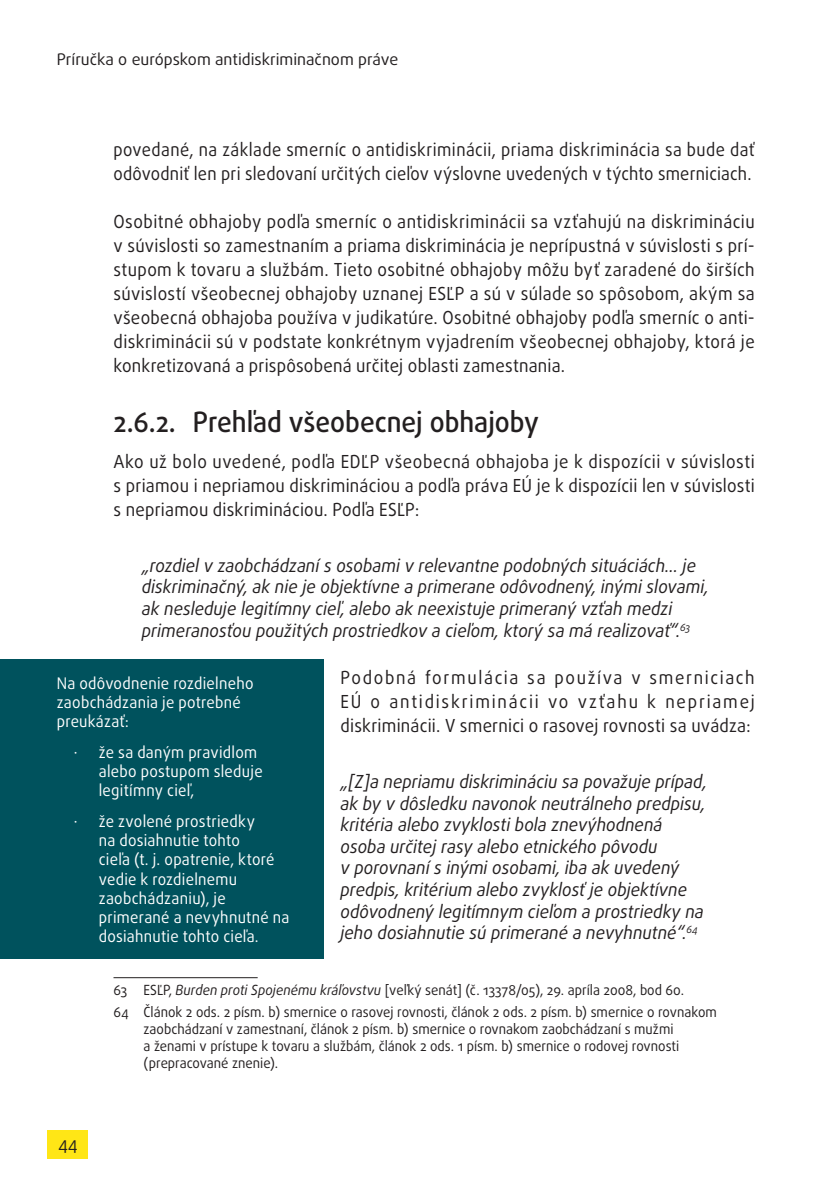
<style>
.page{position:relative;width:840px;height:1191px;background:#fff}
.page>*{position:absolute;margin:0;border:0;box-sizing:border-box;transform-origin:0 0}
.h3_-_subheader{font:500 28px "Daxline Pro";color:#231f20;scale:.94 1}
.body{font:18px/24px "Daxline Pro";letter-spacing:.015em;color:#231f20;text-align:justify;scale:.94 1}
.quotes{font:italic 18px/21.6px "Daxline Pro";color:#231f20;scale:.94 1}
.body-2{font:18px/24px "Daxline Pro";letter-spacing:.015em;color:#231f20;scale:.92 1}
.Exemples_bullet{font:16px/19.2px "Daxline Pro";letter-spacing:.02em;color:#fff;scale:.94 1}
.opinion_box{font:16px/19.2px "Daxline Pro";letter-spacing:.02em;color:#fff;scale:.94 1}
.t1{font:16px "Daxline Pro";color:#231f20}
.footnote{font:14px/17px "Daxline Pro";color:#231f20;scale:.94 1}
.s1{font-style:italic}
</style>
<div class="page">
<div style="left:48px;top:1130px;width:40px;height:29px;background:#ffe616"></div>
<hr style="left:113px;top:977px;width:144px;height:1px;background:#231f20">
<div style="left:0;top:659px;width:323px;height:300px;background:#00525d"></div>
<p class="t1" style="left:57px;top:49px;width:343px">Príručka o európskom antidiskriminačnom práve</p>
<p class="body-2" style="left:113px;top:138px;width:698px">povedané, na základe smerníc o antidiskriminácii, priama diskriminácia sa bude dať odôvodniť len pri sledovaní určitých cieľov výslovne uvedených v týchto smerniciach.</p>
<p class="body" style="left:113px;top:210px;width:683px">Osobitné obhajoby podľa smerníc o antidiskriminácii sa vzťahujú na diskrimináciu v súvislosti so zamestnaním a priama diskriminácia je neprípustná v súvislosti s prí‑ stupom k tovaru a službám. Tieto osobitné obhajoby môžu byť zaradené do širších súvislostí všeobecnej obhajoby uznanej ESĽP a sú v súlade so spôsobom, akým sa všeobecná obhajoba používa v judikatúre. Osobitné obhajoby podľa smerníc o anti‑ diskriminácii sú v podstate konkrétnym vyjadrením všeobecnej obhajoby, ktorá je konkretizovaná a prispôsobená určitej oblasti zamestnania.</p>
<p class="h3_-_subheader" style="left:113px;top:403px;width:454px">2.6.2. Prehľad všeobecnej obhajoby</p>
<p class="body" style="left:113px;top:450px;width:683px">Ako už bolo uvedené, podľa EDĽP všeobecná obhajoba je k dispozícii v súvislosti s priamou i nepriamou diskrimináciou a podľa práva EÚ je k dispozícii len v súvislosti s nepriamou diskrimináciou. Podľa ESĽP:</p>
<p class="quotes" style="left:142px;top:554px;width:604px">„rozdiel v zaobchádzaní s osobami v relevantne podobných situáciách… je diskriminačný, ak nie je objektívne a primerane odôvodnený, inými slovami, ak nesleduje legitímny cieľ, alebo ak neexistuje primeraný vzťah medzi primeranosťou použitých prostriedkov a cieľom, ktorý sa má realizovať“.<sup>63</sup></p>
<p class="body" style="left:340px;top:666px;width:442px">Podobná formulácia sa používa v smerniciach EÚ o antidiskriminácii vo vzťahu k nepriamej diskriminácii. V smernici o rasovej rovnosti sa uvádza:</p>
<p class="quotes" style="left:340px;top:770px;width:391px">„[Z]a nepriamu diskrimináciu sa považuje prípad, ak by v dôsledku navonok neutrálneho predpisu, kritéria alebo zvyklosti bola znevýhodnená osoba určitej rasy alebo etnického pôvodu<br>v porovnaní s inými osobami, iba ak uvedený predpis, kritérium alebo zvyklosť je objektívne odôvodnený legitímnym cieľom a prostriedky na jeho dosiahnutie sú primerané a nevyhnutné“.<sup>64</sup></p>
<p class="opinion_box" style="left:57px;top:674px;width:211px">Na odôvodnenie rozdielneho zaobchádzania je potrebné preukázať:</p>
<p class="Exemples_bullet" style="left:99px;top:742px;width:176px;text-indent:-25px">· že sa daným pravidlom alebo postupom sleduje legitímny cieľ,</p>
<p class="Exemples_bullet" style="left:99px;top:811px;width:204px;text-indent:-25px">· že zvolené prostriedky<br>na dosiahnutie tohto<br>cieľa (t. j. opatrenie, ktoré vedie k rozdielnemu zaobchádzaniu), je primerané a nevyhnutné na dosiahnutie tohto cieľa.</p>
<p class="body" style="left:58px;top:1131px;width:23px">44</p>
<p class="footnote" style="left:113px;top:981px;width:608px">63 ESĽP, <span class="s1">Burden proti Spojenému kráľovstvu</span> [veľký senát] (č. 13378/05), 29. apríla 2008, bod 60.</p>
<p class="footnote" style="left:143px;top:1004px;width:611px;text-indent:-30px">64 Článok 2 ods. 2 písm. b) smernice o rasovej rovnosti, článok 2 ods. 2 písm. b) smernice o rovnakom zaobchádzaní v zamestnaní, článok 2 písm. b) smernice o rovnakom zaobchádzaní s mužmi<br>a ženami v prístupe k tovaru a službám, článok 2 ods. 1 písm. b) smernice o rodovej rovnosti (prepracované znenie).</p>
</div>
